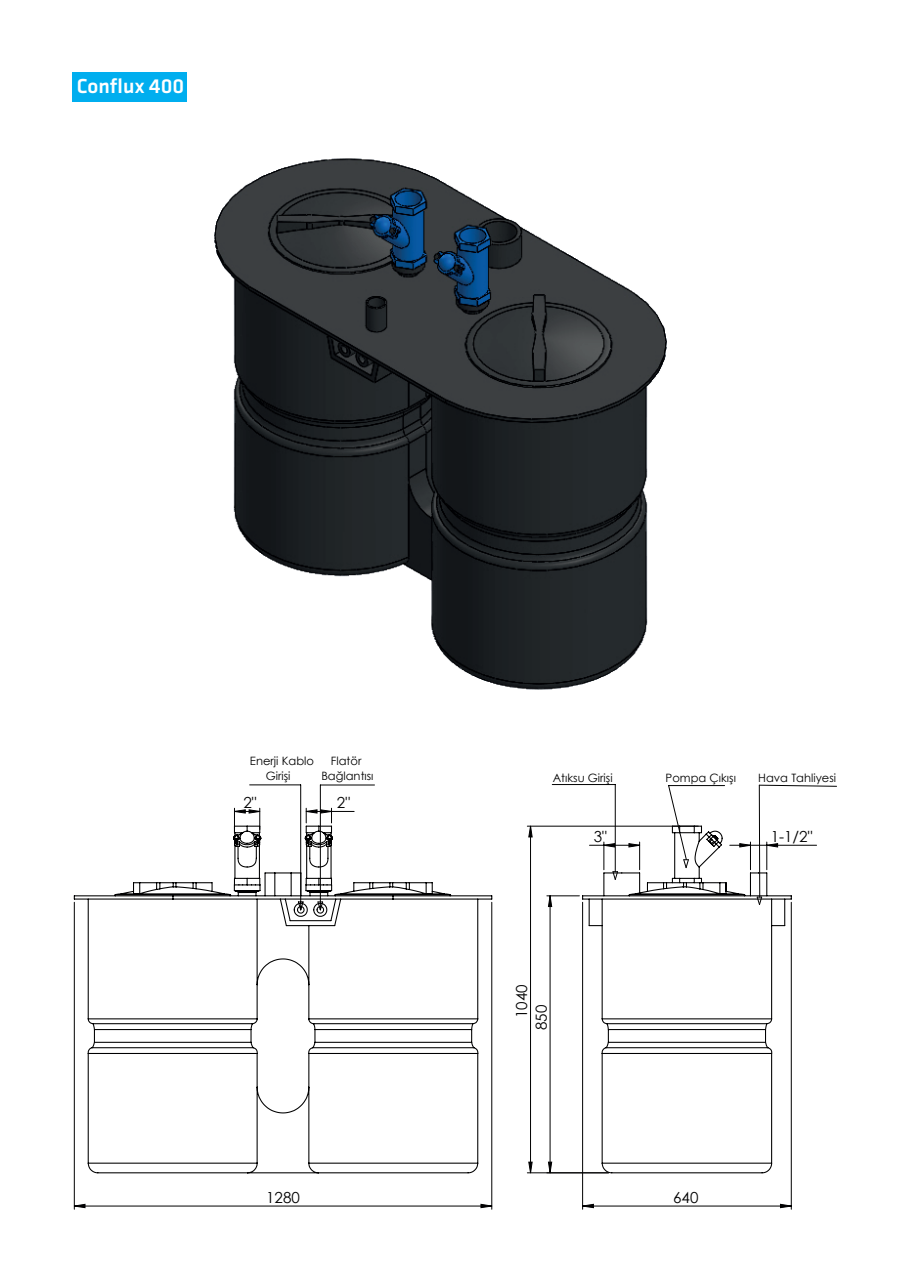
<style>
.page{position:relative;width:910px;height:1280px;background:#fff}
.page>*{position:absolute;margin:0;border:0;box-sizing:border-box;transform-origin:0 0}
.t1{font:500 21px "Klavika Basic";color:#fff}
.t2{font:15.15px "Century Gothic";color:#000001}
.t3{font:11.55px/14.7px "Century Gothic";color:#000001}
</style>
<div class="page">
<img style="left:72px;top:72px;width:595px;height:618px">
<svg style="left:249px;top:784px;width:340px;height:113px"></svg>
<hr style="left:74px;top:902px;width:1px;height:307px;background:#000001">
<hr style="left:491px;top:902px;width:1px;height:307px;background:#000001">
<svg style="left:234px;top:808px;width:120px;height:17px"></svg>
<svg style="left:73px;top:1203px;width:420px;height:5px"></svg>
<hr style="left:582px;top:902px;width:1px;height:307px;background:#000001">
<hr style="left:791px;top:902px;width:1px;height:307px;background:#000001">
<hr style="left:547px;top:895px;width:32px;height:1px;background:#000001">
<hr style="left:527px;top:826px;width:171px;height:1px;background:#000001">
<hr style="left:527px;top:1172px;width:82px;height:1px;background:#000001">
<svg style="left:582px;top:1203px;width:210px;height:5px"></svg>
<svg style="left:548px;top:895px;width:5px;height:279px"></svg>
<svg style="left:528px;top:825px;width:5px;height:349px"></svg>
<svg style="left:73px;top:825px;width:420px;height:349px"></svg>
<svg style="left:582px;top:825px;width:210px;height:349px"></svg>
<hr style="left:759px;top:785px;width:1px;height:112px;background:#000001">
<svg style="left:589px;top:784px;width:248px;height:96px"></svg>
<svg style="left:756px;top:896px;width:7px;height:9px"></svg>
<h1 class="t1" style="left:77px;top:72px;width:109px">Conflux 400</h1>
<p class="t3" style="left:266px;top:753px;width:50px;text-indent:-16px">Enerji Kablo<br>Girişi</p>
<p class="t3" style="left:321px;top:753px;width:54px;text-align:center">Flatör<br>Bağlantısı</p>
<h2 class="t2" style="left:243px;top:792px;width:15px">2"</h2>
<h2 class="t2" style="left:337px;top:792px;width:15px">2"</h2>
<h2 class="t2" style="left:266px;top:1186px;width:35px">1280</h2>
<p class="t3" style="left:553px;top:770px;width:61px">Atıksu Girişi</p>
<p class="t3" style="left:666px;top:770px;width:72px">Pompa Çıkışı</p>
<p class="t3" style="left:758px;top:770px;width:79px">Hava Tahliyesi</p>
<h2 class="t2" style="left:594px;top:826px;width:15px">3"</h2>
<h2 class="t2" style="left:771px;top:826px;width:43px">1-1/2"</h2>
<h2 class="t2" style="left:511px;top:1018px;width:35px;rotate:-90deg">1040</h2>
<h2 class="t2" style="left:531px;top:1030px;width:27px;rotate:-90deg">850</h2>
<h2 class="t2" style="left:673px;top:1186px;width:27px">640</h2>
</div>
